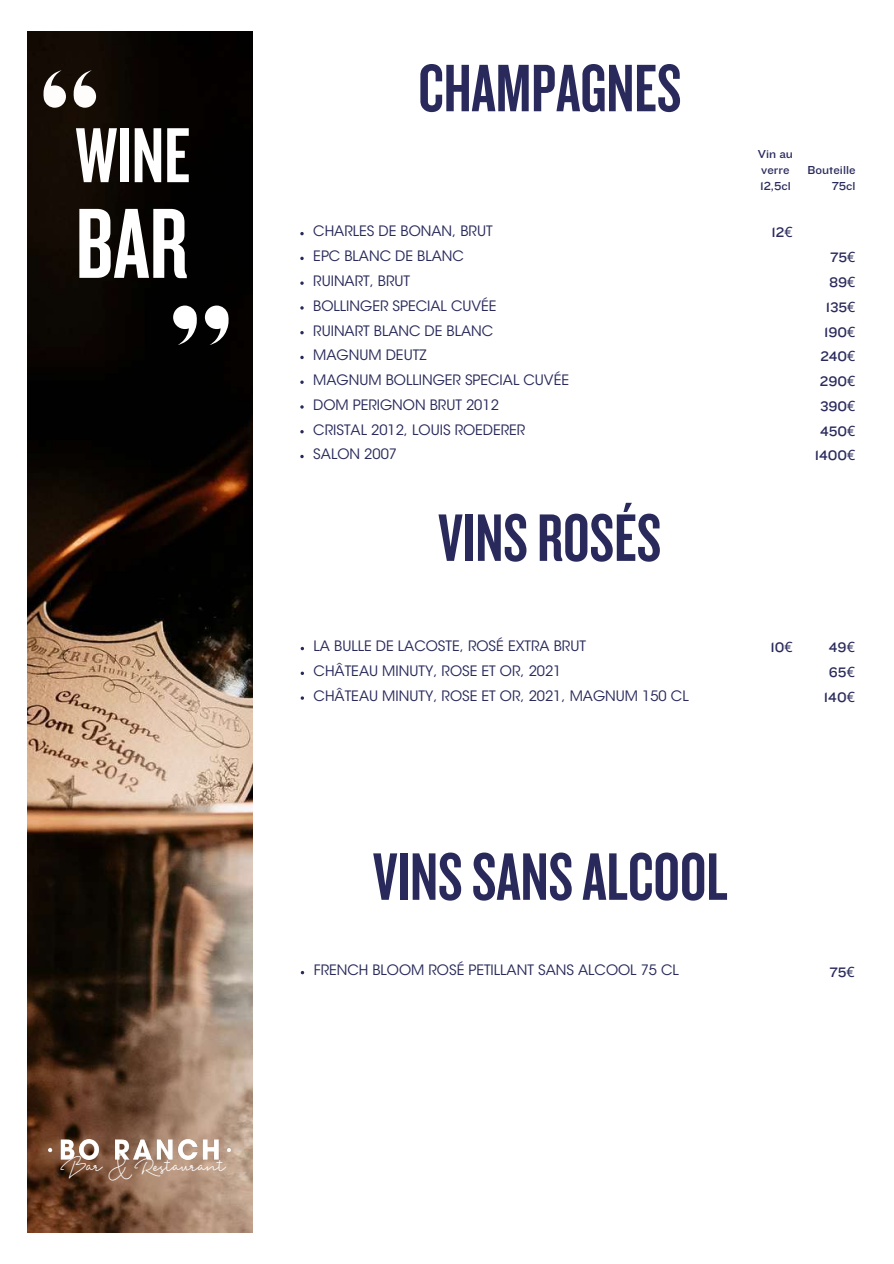
<style>
.page{position:relative;width:894px;height:1264px;background:#fff}
.page>*{position:absolute;margin:0;border:0;box-sizing:border-box;transform-origin:0 0}
.t1{font:103.5px "Knockout HTF48 Featherweight";color:#fff}
.t2{font:81px "Knockout HTF48 Featherweight";color:#fff}
.t3{font:69.75px "Knockout HTF48 Featherweight";color:#292a5b}
.t4{font:25.95px "Madelon Script";color:#fff}
.t5{font:14.25px/24.8px "ITC Avant Garde Std";color:#292a5b}
.t6{font:14.25px/24.8px "Knockout HTF32 Junior Cruiserwt";color:#292a5b;text-align:center}
.t7{font:12px/16px "Knockout HTF32 Junior Cruiserwt";color:#292a5b}
.s1{font-family:"Noto Sans"}
</style>
<div class="page">
<img style="left:27px;top:31px;width:225px;height:1201px">
<img style="left:48px;top:1139px;width:183px;height:20px">
<svg style="left:43px;top:70px;width:23px;height:37px"></svg>
<svg style="left:74px;top:70px;width:22px;height:37px"></svg>
<svg style="left:205px;top:305px;width:23px;height:40px"></svg>
<svg style="left:173px;top:305px;width:24px;height:40px"></svg>
<svg style="left:300px;top:647px;width:4px;height:3px"></svg>
<svg style="left:300px;top:671px;width:4px;height:4px"></svg>
<h2 class="t2" style="left:75px;top:115px;width:116px">WINE</h2>
<h1 class="t1" style="left:75px;top:192px;width:114px">BAR</h1>
<h3 class="t4" style="left:60px;top:1150px;width:167px">Bar &amp; Restaurant</h3>
<h3 class="t3" style="left:418px;top:53px;width:264px">CHAMPAGNES</h3>
<p class="t5" style="left:313px;top:221px;width:257px">CHARLES DE BONAN, BRUT<br>EPC BLANC DE BLANC<br>RUINART, BRUT<br>BOLLINGER SPECIAL CUVÉE<br>RUINART BLANC DE BLANC<br>MAGNUM DEUTZ<br>MAGNUM BOLLINGER SPECIAL CUVÉE<br>DOM PERIGNON BRUT 2012<br>CRISTAL 2012, LOUIS ROEDERER<br>SALON 2007</p>
<h3 class="t3" style="left:438px;top:503px;width:225px">VINSROSÉS</h3>
<p class="t7" style="left:757px;top:147px;width:36px">Vin au verre<br>12,5cl</p>
<p class="t6" style="left:771px;top:220px;width:23px">12<span class="s1">€</span></p>
<p class="t7" style="left:807px;top:163px;width:49px;text-align:right">Bouteille<br>75cl</p>
<p class="t6" style="left:814px;top:245px;width:42px;text-align:right">75<span class="s1">€<br></span>89<span class="s1">€<br></span>135<span class="s1">€<br></span>190<span class="s1">€<br></span>240<span class="s1">€<br></span>290<span class="s1">€<br></span>390<span class="s1">€<br></span>450<span class="s1">€<br></span>1400<span class="s1">€</span></p>
<p class="t5" style="left:313px;top:635px;width:376px">LA BULLE DE LACOSTE, ROSÉ EXTRA BRUT<br>CHÂTEAU MINUTY, ROSE ET OR, 2021<br>CHÂTEAU MINUTY, ROSE ET OR, 2021, MAGNUM 150 CL</p>
<p class="t6" style="left:823px;top:635px;width:32px">49<span class="s1">€<br></span>65<span class="s1">€<br></span>140<span class="s1">€</span></p>
<p class="t6" style="left:770px;top:635px;width:24px">10<span class="s1">€</span></p>
<h3 class="t3" style="left:373px;top:841px;width:356px">VINSSANSALCOOL</h3>
<p class="t5" style="left:314px;top:959px;width:366px">FRENCH BLOOM ROSÉ PETILLANT SANS ALCOOL 75 CL</p>
<p class="t6" style="left:829px;top:959px;width:27px">75<span class="s1">€</span></p>
</div>
